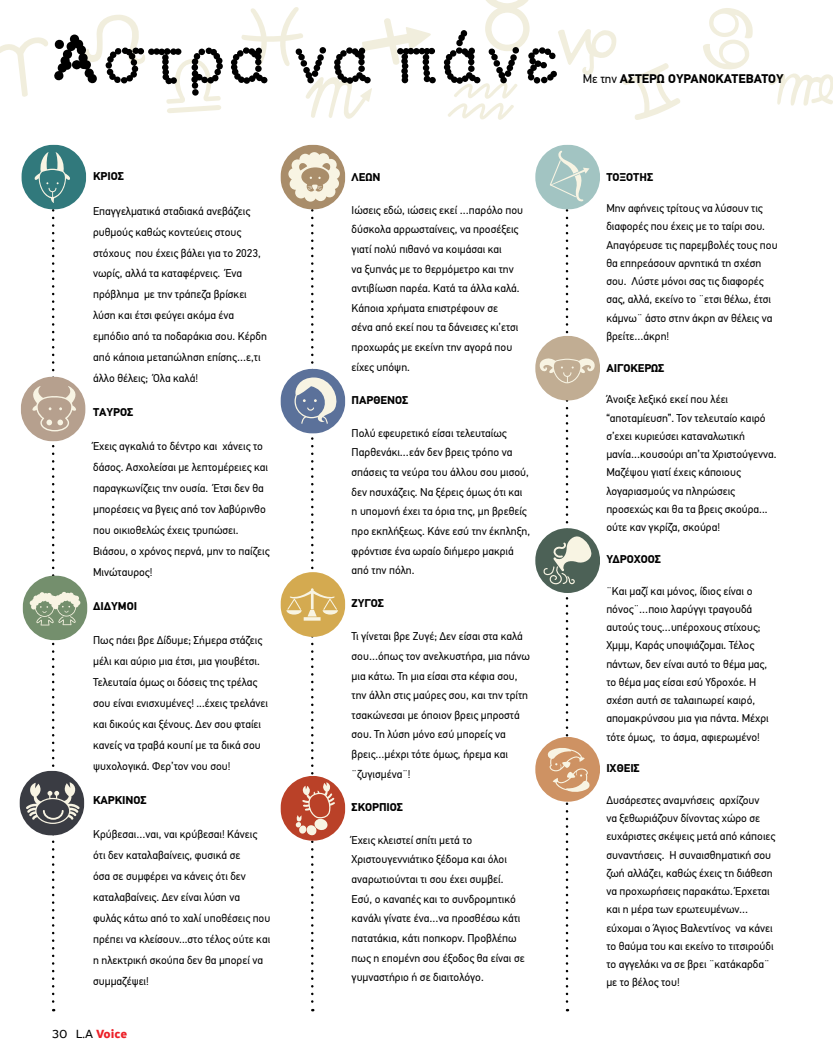
<style>
.page{position:relative;width:833px;height:1063px;background:#fff}
.page>*{position:absolute;margin:0;border:0;box-sizing:border-box;transform-origin:0 0}
.t1{font:700 12.5px "PF Din Text Pro";color:#000}
.t2{font:12.5px "PF Highway Sans Pro";color:#000}
.t3{font:11.25px/18.2px "PF Din Text Pro";color:#000}
.t4{font:700 11.25px "PF Din Text Pro";color:#000}
.s1{font-weight:700;color:#ec2028}
.s2{font-weight:400}
</style>
<div class="page">
<svg style="left:21px;top:145px;width:65px;height:65px"></svg>
<svg style="left:280px;top:776px;width:65px;height:65px"></svg>
<svg style="left:535px;top:336px;width:65px;height:65px"></svg>
<svg style="left:280px;top:145px;width:65px;height:65px"></svg>
<svg style="left:535px;top:145px;width:65px;height:65px"></svg>
<svg style="left:23px;top:575px;width:64px;height:65px"></svg>
<svg style="left:280px;top:572px;width:65px;height:65px"></svg>
<svg style="left:535px;top:528px;width:65px;height:65px"></svg>
<svg style="left:19px;top:771px;width:65px;height:65px"></svg>
<svg style="left:535px;top:737px;width:65px;height:65px"></svg>
<svg style="left:537px;top:150px;width:60px;height:861px"></svg>
<svg style="left:21px;top:377px;width:65px;height:64px"></svg>
<svg style="left:26px;top:150px;width:54px;height:861px"></svg>
<svg style="left:280px;top:369px;width:65px;height:65px"></svg>
<svg style="left:286px;top:152px;width:54px;height:859px"></svg>
<svg style="left:769px;top:73px;width:64px;height:33px"></svg>
<svg style="left:623px;top:63px;width:57px;height:57px"></svg>
<svg style="left:703px;top:8px;width:49px;height:62px"></svg>
<svg style="left:0;top:0;width:616px;height:120px"></svg>
<p class="t4" style="left:93px;top:170px;width:32px">ΚΡΙΌΣ</p>
<p class="t3" style="left:93px;top:201px;width:175px;line-height:20.9px">Επαγγελματικά σταδιακά ανεβάζεις ρυθμούς καθώς κοντεύεις στους στόχους που έχεις βάλει για το 2023, νωρίς, αλλά τα καταφέρνεις. Ένα πρόβλημα με την τράπεζα βρίσκει λύση και έτσι φεύγει ακόμα ένα εμπόδιο από τα ποδαράκια σου. Κέρδη από κάποια μεταπώληση επίσης…ε,τι άλλο θέλεις; Όλα καλά!</p>
<p class="t4" style="left:93px;top:405px;width:42px">ΤΑΎΡΟΣ</p>
<p class="t3" style="left:93px;top:436px;width:178px;line-height:20.9px">Έχεις αγκαλιά το δέντρο και χάνεις το δάσος. Ασχολείσαι με λεπτομέρειες και παραγκωνίζεις την ουσία. Έτσι δεν θα μπορέσεις να βγεις από τον λαβύρινθο που οικιοθελώς έχεις τρυπώσει.<br>Βιάσου, ο χρόνος περνά, μην το παίζεις Μινώταυρος!</p>
<p class="t4" style="left:93px;top:599px;width:45px">ΔΊΔΥΜΟΙ</p>
<p class="t3" style="left:93px;top:630px;width:176px;line-height:20.9px">Πως πάει βρε Δίδυμε; Σήμερα στάζεις μέλι και αύριο μια έτσι, μια γιουβέτσι.<br>Τελευταία όμως οι δόσεις της τρέλας σου είναι ενισχυμένες! ...έχεις τρελάνει και δικούς και ξένους. Δεν σου φταίει κανείς να τραβά κουπί με τα δικά σου ψυχολογικά. Φερ’τον νου σου!</p>
<p class="t4" style="left:93px;top:793px;width:55px">ΚΑΡΚΊΝΟΣ</p>
<p class="t3" style="left:93px;top:824px;width:179px;line-height:20.9px">Κρύβεσαι…ναι, ναι κρύβεσαι! Κάνεις ότι δεν καταλαβαίνεις, φυσικά σε<br>όσα σε συμφέρει να κάνεις ότι δεν καταλαβαίνεις. Δεν είναι λύση να φυλάς κάτω από το χαλί υποθέσεις που πρέπει να κλείσουν...στο τέλος ούτε και η ηλεκτρική σκούπα δεν θα μπορεί να συμμαζέψει!</p>
<p class="t2" style="left:52px;top:1027px;width:77px">30 L.A <span class="s1">Voice</span></p>
<p class="t4" style="left:351px;top:170px;width:30px">ΛΈΩΝ</p>
<p class="t3" style="left:351px;top:200px;width:173px;line-height:19.6px">Ιώσεις εδώ, ιώσεις εκεί …παρόλο που δύσκολα αρρωσταίνεις, να προσέξεις γιατί πολύ πιθανό να κοιμάσαι και<br>να ξυπνάς με το θερμόμετρο και την αντιβίωση παρέα. Κατά τα άλλα καλά.<br>Κάποια χρήματα επιστρέφουν σε<br>σένα από εκεί που τα δάνεισες κι’ετσι προχωράς με εκείνη την αγορά που είχες υπόψη.</p>
<p class="t4" style="left:351px;top:393px;width:58px">ΠΑΡΘΈΝΟΣ</p>
<p class="t3" style="left:351px;top:423px;width:180px;line-height:19.6px">Πολύ εφευρετικό είσαι τελευταίως<br>Παρθενάκι…εάν δεν βρεις τρόπο να σπάσεις τα νεύρα του άλλου σου μισού, δεν ησυχάζεις. Να ξέρεις όμως ότι και η υπομονή έχει τα όρια της, μη βρεθείς προ εκπλήξεως. Κάνε εσύ την έκπληξη, φρόντισε ένα ωραίο διήμερο μακριά από την πόλη.</p>
<p class="t4" style="left:351px;top:597px;width:34px">ΖΥΓΌΣ</p>
<p class="t3" style="left:351px;top:627px;width:180px;line-height:19.6px">Τι γίνεται βρε Ζυγέ; Δεν είσαι στα καλά σου…όπως τον ανελκυστήρα, μια πάνω μια κάτω. Τη μια είσαι στα κέφια σου, την άλλη στις μαύρες σου, και την τρίτη τσακώνεσαι με όποιον βρεις μπροστά σου. Τη λύση μόνο εσύ μπορείς να βρεις…μέχρι τότε όμως, ήρεμα και ¨ζυγισμένα¨!</p>
<p class="t4" style="left:351px;top:800px;width:53px">ΣΚΟΡΠΙΌΣ</p>
<p class="t3" style="left:351px;top:830px;width:174px;line-height:19.6px">Έχεις κλειστεί σπίτι μετά το Χριστουγεννιάτικο ξέδομα και όλοι αναρωτιούνται τι σου έχει συμβεί.<br>Εσύ, ο καναπές και το συνδρομητικό κανάλι γίνατε ένα…να προσθέσω κάτι πατατάκια, κάτι ποπκορν. Προβλέπω πως η επομένη σου έξοδος θα είναι σε γυμναστήριο ή σε διαιτολόγο.</p>
<p class="t1" style="left:583px;top:71px;width:202px"><span class="s2">Με την</span> ΑΣΤΕΡΩ ΟΥΡΑΝΟΚΑΤΕΒΑΤΟΥ</p>
<p class="t4" style="left:606px;top:170px;width:48px">ΤΟΞΌΤΗΣ</p>
<p class="t3" style="left:606px;top:199px;width:173px">Μην αφήνεις τρίτους να λύσουν τις διαφορές που έχεις με το ταίρι σου.<br>Απαγόρευσε τις παρεμβολές τους που θα επηρεάσουν αρνητικά τη σχέση σου. Λύστε μόνοι σας τις διαφορές σας, αλλά, εκείνο το ¨ετσι θέλω, έτσι κάμνω¨ άστο στην άκρη αν θέλεις να βρείτε…άκρη!</p>
<p class="t4" style="left:606px;top:361px;width:60px">ΑΙΓΌΚΕΡΩΣ</p>
<p class="t3" style="left:606px;top:391px;width:172px">Άνοιξε λεξικό εκεί που λέει “αποταμίευση”. Τον τελευταίο καιρό σ’εχει κυριεύσει καταναλωτική μανία…κουσούρι απ’τα Χριστούγεννα.<br>Μαζέψου γιατί έχεις κάποιους λογαριασμούς να πληρώσεις προσεχώς και θα τα βρεις σκούρα... ούτε καν γκρίζα, σκούρα!</p>
<p class="t4" style="left:606px;top:552px;width:56px">ΥΔΡΟΧΌΟΣ</p>
<p class="t3" style="left:606px;top:582px;width:164px">¨Και μαζί και μόνος, ίδιος είναι ο πόνος¨…ποιο λαρύγγι τραγουδά αυτούς τους…υπέροχους στίχους;<br>Χμμμ, Καράς υποψιάζομαι. Τέλος πάντων, δεν είναι αυτό το θέμα μας, το θέμα μας είσαι εσύ Υδροχόε. Η σχέση αυτή σε ταλαιπωρεί καιρό, απομακρύνσου μια για πάντα. Μέχρι τότε όμως, το άσμα, αφιερωμένο!</p>
<p class="t4" style="left:606px;top:762px;width:35px">ΙΧΘΕΊΣ</p>
<p class="t3" style="left:606px;top:791px;width:170px">Δυσάρεστες αναμνήσεις αρχίζουν<br>να ξεθωριάζουν δίνοντας χώρο σε ευχάριστες σκέψεις μετά από κάποιες συναντήσεις. Η συναισθηματική σου ζωή αλλάζει, καθώς έχεις τη διάθεση να προχωρήσεις παρακάτω. Έρχεται και η μέρα των ερωτευμένων… εύχομαι ο Άγιος Βαλεντίνος να κάνει το θαύμα του και εκείνο το τιτσιρούδι το αγγελάκι να σε βρει ¨κατάκαρδα¨ με το βέλος του!</p>
</div>
